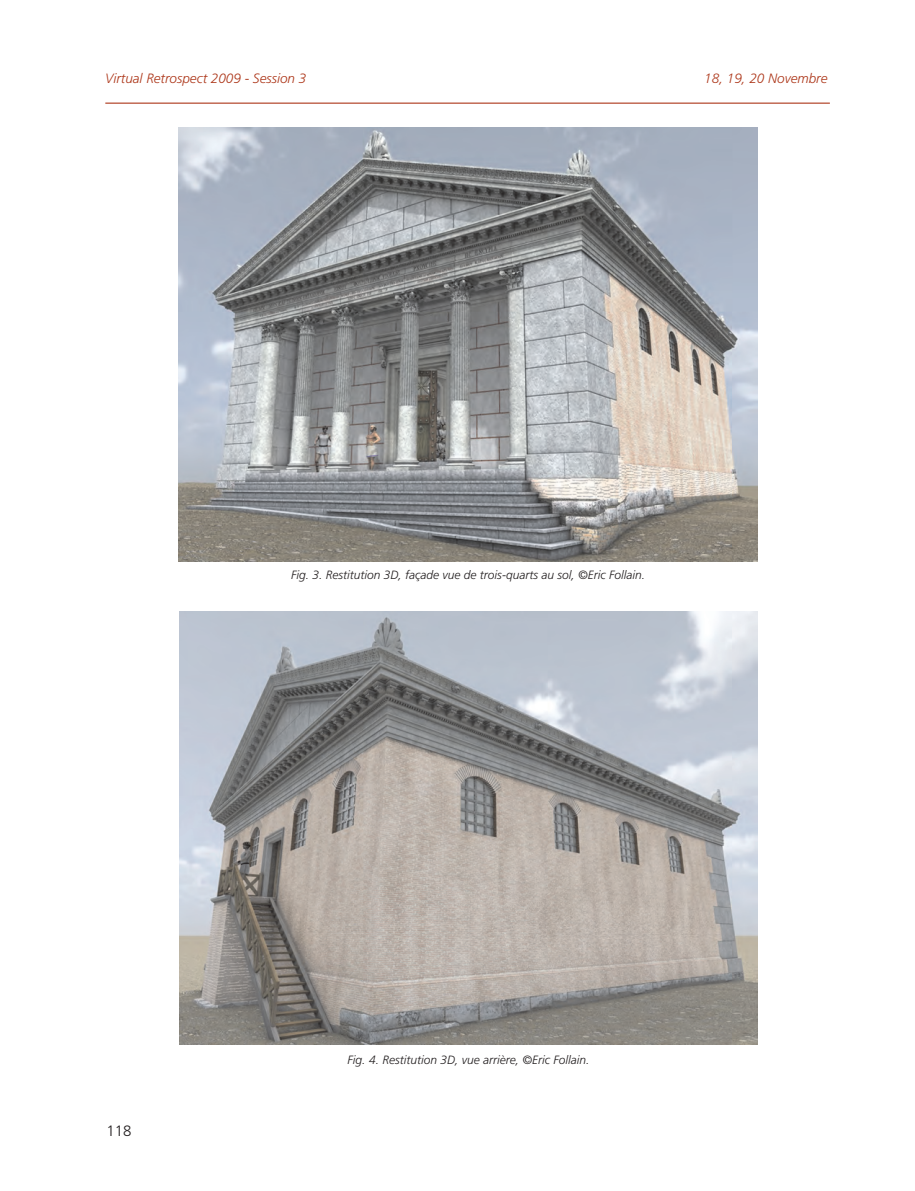
<style>
.page{position:relative;width:915px;height:1191px;background:#fff}
.page>*{position:absolute;margin:0;border:0;box-sizing:border-box;transform-origin:0 0}
.t1{font:300 15px "Frutiger";color:#231f20}
.t2{font:italic 300 13.5px "Frutiger";color:#ad371a}
.t3{font:italic 300 12px "Frutiger";color:#231f20}
</style>
<div class="page">
<hr style="left:105px;top:103px;width:724px;height:1px;background:#ad371a">
<img style="left:178px;top:128px;width:578px;height:433px">
<img style="left:179px;top:612px;width:578px;height:432px">
<p class="t2" style="left:105px;top:70px;width:202px">Virtual Retrospect 2009 - Session 3</p>
<p class="t2" style="left:704px;top:70px;width:125px">18, 19, 20 Novembre</p>
<p class="t3" style="left:291px;top:568px;width:355px">Fig. 3. Restitution 3D, façade vue de trois-quarts au sol, ©Eric Follain.</p>
<p class="t1" style="left:106px;top:1122px;width:27px">118</p>
<p class="t3" style="left:347px;top:1052px;width:243px">Fig. 4. Restitution 3D, vue arrière, ©Eric Follain.</p>
</div>
